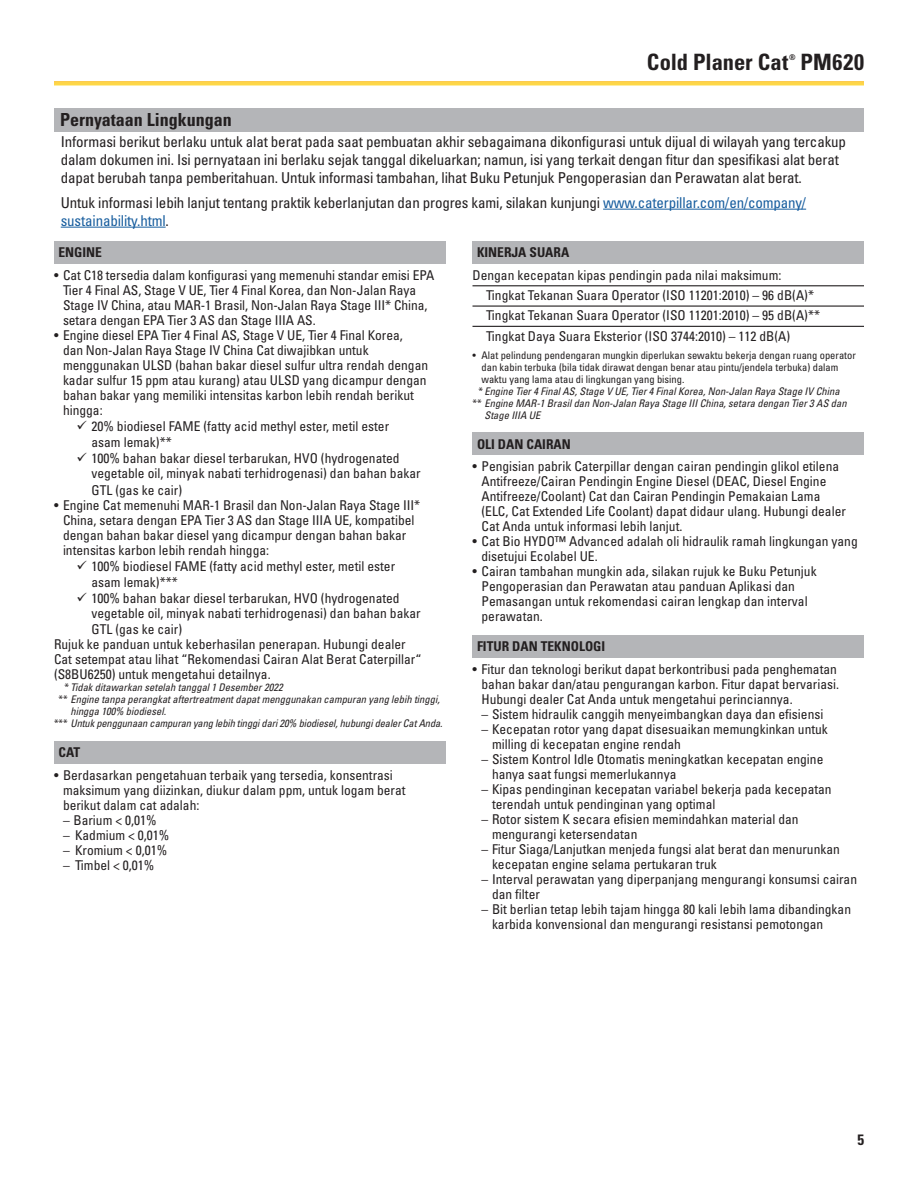
<style>
.page{position:relative;width:918px;height:1188px;background:#fff}
.page>*{position:absolute;margin:0;border:0;box-sizing:border-box;transform-origin:0 0}
.t1{font:700 condensed 22.5px "Univers LT Std";letter-spacing:.005em;color:#231f20}
.MH{font:700 condensed 18px "Univers LT Std";color:#231f20}
.t2{font:condensed 15px/18px "Univers LT Std";letter-spacing:-.01em;color:#231f20}
.t3{font:700 condensed 15px "Univers LT Std";color:#231f20}
.TechSpec-w_bullet{font:condensed 13.5px/15px "Univers LT Std";color:#231f20}
.TechSpec{font:condensed 13.5px/15px "Univers LT Std";color:#231f20}
.StandardEquipmentTab{font:700 condensed 13.5px "Univers LT Std";color:#231f20}
.TechSpec-w_bullet-2{font:italic condensed 10.5px/12px "Univers LT Std";color:#231f20}
.t4{font:condensed 10.5px/12px "Univers LT Std";color:#231f20}
.t5{font:700 condensed 7.8px "Univers LT Std";color:#231f20}
.s1{color:#175d9e}
.s2{font-style:normal}
</style>
<div class="page">
<div style="left:54px;top:108px;width:810px;height:24px;background:#b4b5b8"></div>
<hr style="left:603px;top:209px;width:203px;height:1px;background:#175d9e">
<hr style="left:61px;top:227px;width:105px;height:1px;background:#175d9e">
<div style="left:54px;top:241px;width:392px;height:22px;background:#b4b5b8"></div>
<div style="left:54px;top:741px;width:392px;height:22px;background:#b4b5b8"></div>
<div style="left:472px;top:241px;width:392px;height:22px;background:#b4b5b8"></div>
<hr style="left:472px;top:326px;width:392px;height:1px;background:#231f20">
<hr style="left:472px;top:285px;width:392px;height:1px;background:#231f20">
<hr style="left:472px;top:306px;width:392px;height:1px;background:#231f20">
<div style="left:472px;top:432px;width:392px;height:23px;background:#b4b5b8"></div>
<div style="left:472px;top:635px;width:392px;height:22px;background:#b4b5b8"></div>
<h1 class="t1" style="left:647px;top:48px;width:143px">Cold Planer Cat</h1>
<p class="t5" style="left:789px;top:52px;width:8px">®</p>
<h1 class="t1" style="left:801px;top:48px;width:65px">PM620</h1>
<p class="MH" style="left:60px;top:108px;width:173px">Pernyataan Lingkungan</p>
<p class="t2" style="left:61px;top:132px;width:787px">Informasi berikut berlaku untuk alat berat pada saat pembuatan akhir sebagaimana dikonfigurasi untuk dijual di wilayah yang tercakup dalam dokumen ini. Isi pernyataan ini berlaku sejak tanggal dikeluarkan; namun, isi yang terkait dengan fitur dan spesifikasi alat berat dapat berubah tanpa pemberitahuan. Untuk informasi tambahan, lihat Buku Petunjuk Pengoperasian dan Perawatan alat berat.</p>
<p class="t2" style="left:61px;top:193px;width:747px">Untuk informasi lebih lanjut tentang praktik keberlanjutan dan progres kami, silakan kunjungi <span class="s1">www.caterpillar.com/en/company/ sustainability.html</span>.</p>
<p class="StandardEquipmentTab" style="left:59px;top:244px;width:45px">ENGINE</p>
<p class="TechSpec-w_bullet" style="left:63px;top:267px;width:373px;text-indent:-9px">• Cat C18 tersedia dalam konfigurasi yang memenuhi standar emisi EPA Tier 4 Final AS, Stage V UE, Tier 4 Final Korea, dan Non-Jalan Raya Stage IV China, atau MAR-1 Brasil, Non-Jalan Raya Stage III* China, setara dengan EPA Tier 3 AS dan Stage IIIA AS.</p>
<p class="TechSpec-w_bullet" style="left:63px;top:327px;width:367px;text-indent:-9px">• Engine diesel EPA Tier 4 Final AS, Stage V UE, Tier 4 Final Korea,<br>dan Non-Jalan Raya Stage IV China Cat diwajibkan untuk menggunakan ULSD (bahan bakar diesel sulfur ultra rendah dengan kadar sulfur 15 ppm atau kurang) atau ULSD yang dicampur dengan bahan bakar yang memiliki intensitas karbon lebih rendah berikut hingga:</p>
<p class="TechSpec-w_bullet" style="left:92px;top:418px;width:299px;line-height:16.2px;text-indent:-15px">✓ 20% biodiesel FAME (fatty acid methyl ester, metil ester asam lemak)**</p>
<p class="TechSpec-w_bullet" style="left:92px;top:451px;width:331px;line-height:15.6px;text-indent:-15px">✓ 100% bahan bakar diesel terbarukan, HVO (hydrogenated vegetable oil, minyak nabati terhidrogenasi) dan bahan bakar<br>GTL (gas ke cair)</p>
<p class="TechSpec-w_bullet" style="left:63px;top:497px;width:359px;text-indent:-9px">• Engine Cat memenuhi MAR-1 Brasil dan Non-Jalan Raya Stage III* China, setara dengan EPA Tier 3 AS dan Stage IIIA UE, kompatibel dengan bahan bakar diesel yang dicampur dengan bahan bakar intensitas karbon lebih rendah hingga:</p>
<p class="TechSpec-w_bullet" style="left:92px;top:558px;width:305px;line-height:16.2px;text-indent:-15px">✓ 100% biodiesel FAME (fatty acid methyl ester, metil ester asam lemak)***</p>
<p class="TechSpec-w_bullet" style="left:92px;top:590px;width:331px;line-height:15.6px;text-indent:-15px">✓ 100% bahan bakar diesel terbarukan, HVO (hydrogenated vegetable oil, minyak nabati terhidrogenasi) dan bahan bakar<br>GTL (gas ke cair)</p>
<p class="TechSpec-w_bullet" style="left:54px;top:637px;width:369px">Rujuk ke panduan untuk keberhasilan penerapan. Hubungi dealer<br>Cat setempat atau lihat “Rekomendasi Cairan Alat Berat Caterpillar“ (S8BU6250) untuk mengetahui detailnya.</p>
<p class="TechSpec-w_bullet-2" style="left:64px;top:682px;width:220px"><span class="s2">*</span> Tidak ditawarkan setelah tanggal 1 Desember 2022</p>
<p class="TechSpec-w_bullet-2" style="left:70px;top:694px;width:371px;text-indent:-12px"><span class="s2">**</span> Engine tanpa perangkat aftertreatment dapat menggunakan campuran yang lebih tinggi, hingga 100% biodiesel.</p>
<p class="TechSpec-w_bullet-2" style="left:54px;top:718px;width:390px"><span class="s2">***</span> Untuk penggunaan campuran yang lebih tinggi dari 20% biodiesel, hubungi dealer Cat Anda.</p>
<p class="StandardEquipmentTab" style="left:59px;top:744px;width:23px">CAT</p>
<p class="TechSpec-w_bullet" style="left:63px;top:767px;width:344px;text-indent:-9px">• Berdasarkan pengetahuan terbaik yang tersedia, konsentrasi maksimum yang diizinkan, diukur dalam ppm, untuk logam berat berikut dalam cat adalah:</p>
<p class="TechSpec" style="left:63px;top:812px;width:95px">– Barium &lt; 0,01%</p>
<p class="TechSpec" style="left:63px;top:827px;width:108px">– Kadmium &lt; 0,01%</p>
<p class="TechSpec" style="left:63px;top:842px;width:106px">– Kromium &lt; 0,01%</p>
<p class="TechSpec" style="left:63px;top:857px;width:93px">– Timbel &lt; 0,01%</p>
<p class="StandardEquipmentTab" style="left:477px;top:244px;width:94px">KINERJA SUARA</p>
<p class="TechSpec" style="left:472px;top:267px;width:310px">Dengan kecepatan kipas pendingin pada nilai maksimum:</p>
<p class="TechSpec" style="left:486px;top:288px;width:330px">Tingkat Tekanan Suara Operator (ISO 11201:2010) – 96 dB(A)*</p>
<p class="TechSpec" style="left:486px;top:308px;width:336px">Tingkat Tekanan Suara Operator (ISO 11201:2010) – 95 dB(A)**</p>
<p class="TechSpec" style="left:486px;top:328px;width:306px">Tingkat Daya Suara Eksterior (ISO 3744:2010) – 112 dB(A)</p>
<p class="t4" style="left:482px;top:349px;width:376px;text-indent:-9px">• Alat pelindung pendengaran mungkin diperlukan sewaktu bekerja dengan ruang operator dan kabin terbuka (bila tidak dirawat dengan benar atau pintu/jendela terbuka) dalam waktu yang lama atau di lingkungan yang bising.</p>
<p class="TechSpec-w_bullet-2" style="left:478px;top:385px;width:363px"><span class="s2">*</span> Engine Tier 4 Final AS, Stage V UE, Tier 4 Final Korea, Non-Jalan Raya Stage IV China</p>
<p class="TechSpec-w_bullet-2" style="left:484px;top:397px;width:364px;text-indent:-12px"><span class="s2">**</span> Engine MAR-1 Brasil dan Non-Jalan Raya Stage III China, setara dengan Tier 3 AS dan<br>Stage IIIA UE</p>
<p class="StandardEquipmentTab" style="left:477px;top:436px;width:95px">OLI DAN CAIRAN</p>
<p class="TechSpec-w_bullet" style="left:482px;top:459px;width:366px;text-indent:-9px">• Pengisian pabrik Caterpillar dengan cairan pendingin glikol etilena Antifreeze/Cairan Pendingin Engine Diesel (DEAC, Diesel Engine Antifreeze/Coolant) Cat dan Cairan Pendingin Pemakaian Lama (ELC, Cat Extended Life Coolant) dapat didaur ulang. Hubungi dealer Cat Anda untuk informasi lebih lanjut.</p>
<p class="TechSpec-w_bullet" style="left:482px;top:534px;width:378px;text-indent:-9px">• Cat Bio HYDO™ Advanced adalah oli hidraulik ramah lingkungan yang disetujui Ecolabel UE.</p>
<p class="TechSpec-w_bullet" style="left:482px;top:564px;width:337px;text-indent:-9px">• Cairan tambahan mungkin ada, silakan rujuk ke Buku Petunjuk Pengoperasian dan Perawatan atau panduan Aplikasi dan Pemasangan untuk rekomendasi cairan lengkap dan interval perawatan.</p>
<p class="StandardEquipmentTab" style="left:477px;top:638px;width:130px">FITUR DAN TEKNOLOGI</p>
<p class="TechSpec-w_bullet" style="left:482px;top:661px;width:359px;text-indent:-9px">• Fitur dan teknologi berikut dapat berkontribusi pada penghematan bahan bakar dan/atau pengurangan karbon. Fitur dapat bervariasi.<br>Hubungi dealer Cat Anda untuk mengetahui perinciannya.</p>
<p class="TechSpec" style="left:482px;top:706px;width:343px">– Sistem hidraulik canggih menyeimbangkan daya dan efisiensi</p>
<p class="TechSpec" style="left:492px;top:721px;width:337px;text-indent:-10px">– Kecepatan rotor yang dapat disesuaikan memungkinkan untuk milling di kecepatan engine rendah</p>
<p class="TechSpec" style="left:492px;top:751px;width:333px;text-indent:-10px">– Sistem Kontrol Idle Otomatis meningkatkan kecepatan engine hanya saat fungsi memerlukannya</p>
<p class="TechSpec" style="left:492px;top:781px;width:341px;text-indent:-10px">– Kipas pendinginan kecepatan variabel bekerja pada kecepatan terendah untuk pendinginan yang optimal</p>
<p class="TechSpec" style="left:492px;top:811px;width:308px;text-indent:-10px">– Rotor sistem K secara efisien memindahkan material dan mengurangi ketersendatan</p>
<p class="TechSpec" style="left:492px;top:841px;width:349px;text-indent:-10px">– Fitur Siaga/Lanjutkan menjeda fungsi alat berat dan menurunkan kecepatan engine selama pertukaran truk</p>
<p class="TechSpec" style="left:492px;top:871px;width:367px;text-indent:-10px">– Interval perawatan yang diperpanjang mengurangi konsumsi cairan dan filter</p>
<p class="TechSpec" style="left:492px;top:901px;width:361px;text-indent:-10px">– Bit berlian tetap lebih tajam hingga 80 kali lebih lama dibandingkan karbida konvensional dan mengurangi resistansi pemotongan</p>
<p class="t3" style="left:857px;top:1130px;width:8px">5</p>
</div>
